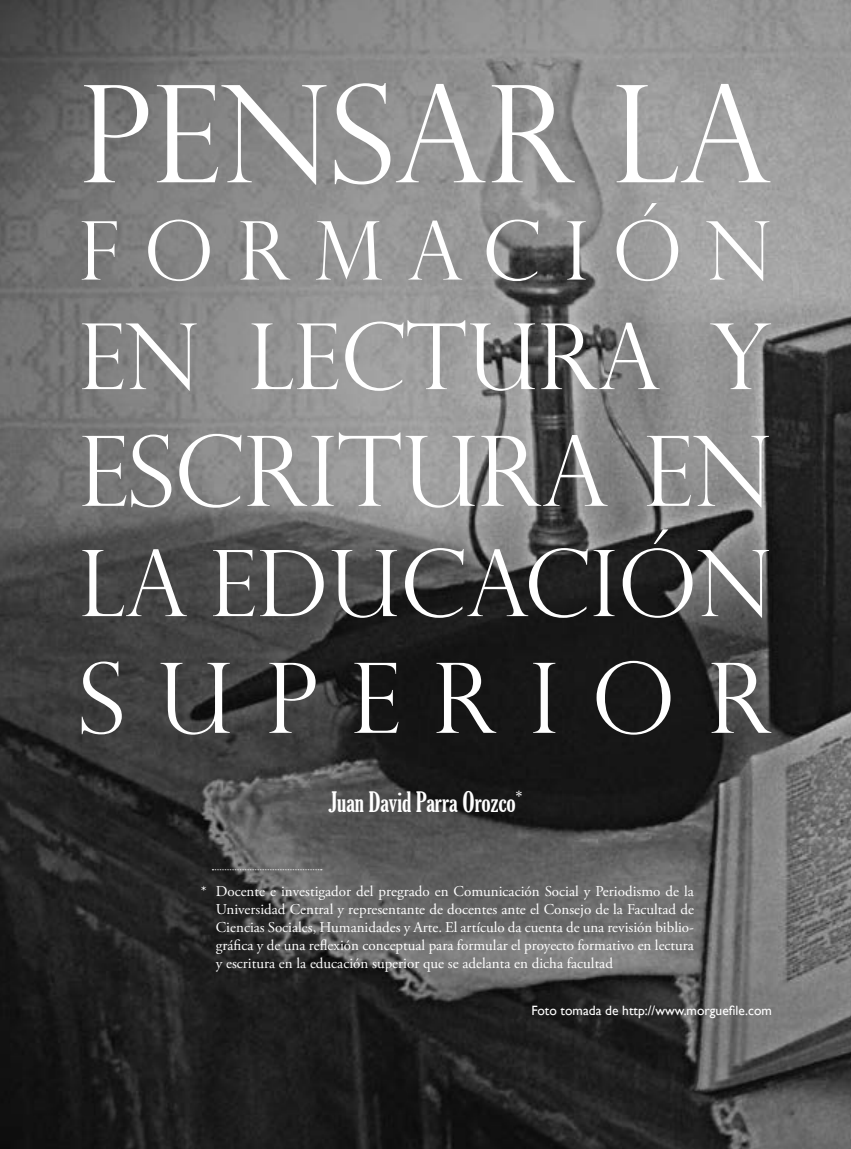
<style>
.page{position:relative;width:851px;height:1149px;background:#fff}
.page>*{position:absolute;margin:0;border:0;box-sizing:border-box;transform-origin:0 0}
.t1{font:300 135px "Perpetua Titling";color:#fff}
.t2{font:300 97.2px "Perpetua Titling";color:#fff}
.t3{font:300 97.2px "Perpetua Titling";letter-spacing:.335em;color:#fff}
.t4{font:300 91.8px "Perpetua Titling";color:#fff}
.t5{font:300 91.2px "Perpetua Titling";color:#fff}
.t6{font:300 81px "Perpetua Titling";letter-spacing:.29em;color:#fff}
.t7{font:extra-condensed 27px "Gloucester";color:#fff}
.t8{font:15px/18px "Adobe Garamond Pro";color:#fff;text-align:justify}
.t9{font:13.5px "Gill Sans";color:#fff}
</style>
<div class="page">
<img style="left:0;top:0;width:850px;height:1148px">
<svg style="left:212px;top:869px;width:110px;height:1px"></svg>
<h1 class="t1" style="left:79px;top:53px;width:694px">PENSAR LA</h1>
<h3 class="t6" style="left:79px;top:202px;width:694px">FORMACIÓN</h3>
<h3 class="t5" style="left:79px;top:301px;width:694px">EN LECTURA Y</h3>
<h2 class="t2" style="left:79px;top:412px;width:694px">ESCRITURA EN</h2>
<h3 class="t4" style="left:79px;top:527px;width:694px">LA EDUCACIÓN</h3>
<h2 class="t3" style="left:79px;top:639px;width:694px">SUPERIOR</h2>
<h3 class="t7" style="left:328px;top:786px;width:195px">Juan David Parra Orozco<sup>*</sup></h3>
<p class="t8" style="left:216px;top:882px;width:479px;text-indent:-15px">* Docente e investigador del pregrado en Comunicación Social y Periodismo de la Universidad Central y representante de docentes ante el Consejo de la Facultad de Ciencias Sociales, Humanidades y Arte. El artículo da cuenta de una revisión biblio&shy;gráfica y de una reflexión conceptual para formular el proyecto formativo en lectura y escritura en la educación superior que se adelanta en dicha facultad</p>
<p class="t9" style="left:531px;top:1002px;width:242px">Foto tomada de http://www.morguefile.com</p>
</div>
